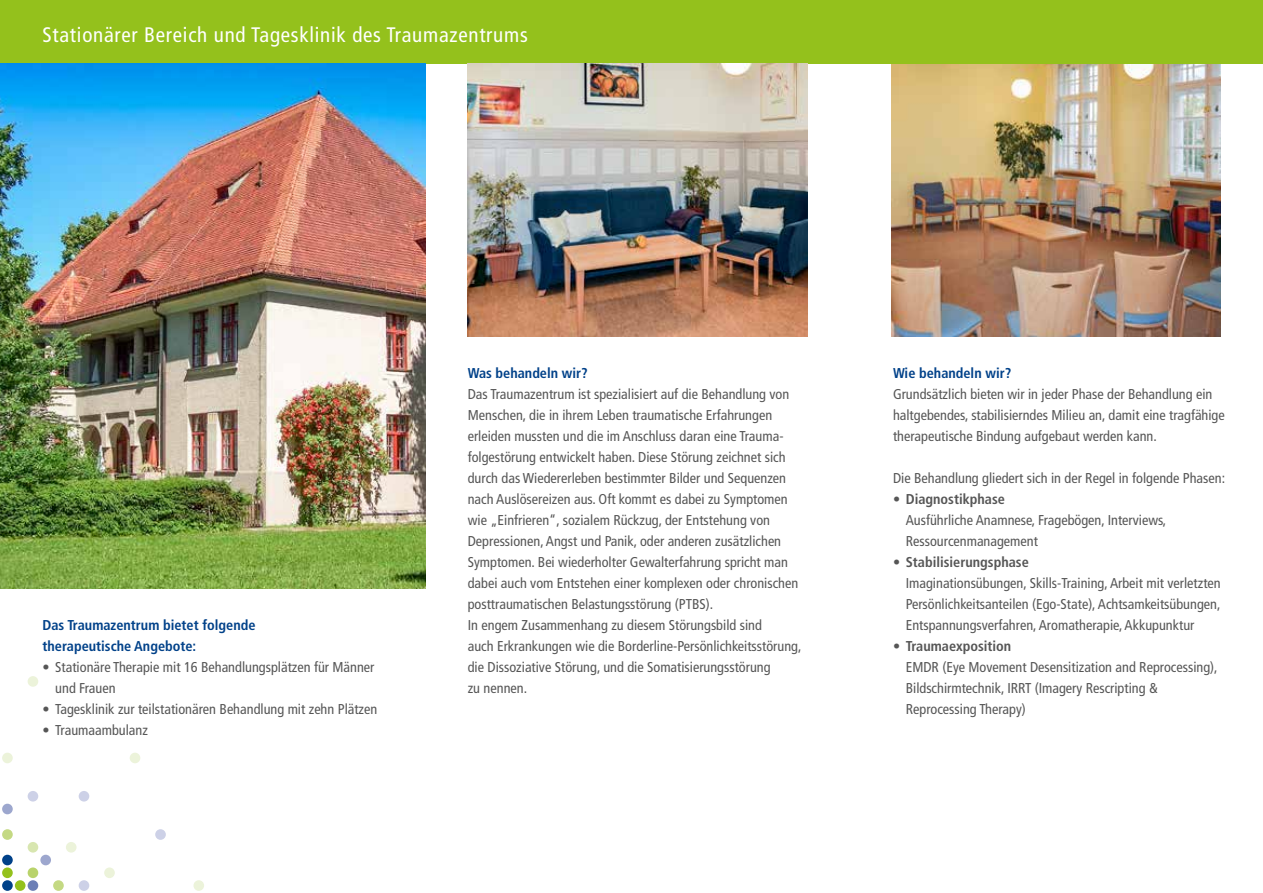
<style>
.page{position:relative;width:1263px;height:893px;background:#fff}
.page>*{position:absolute;margin:0;border:0;box-sizing:border-box;transform-origin:0 0}
.t1{font:condensed 21px "Frutiger LT Com";letter-spacing:.035em;color:#fff}
.t2{font:condensed 14.25px/21px "Frutiger LT Com";color:#565656}
.t3{font:700 condensed 14.25px/21px "Frutiger LT Com";color:#004189}
.t4{font:700 condensed 14.25px "Frutiger LT Com";color:#565656}
</style>
<div class="page">
<div style="left:193px;top:880px;width:11px;height:11px;background:#ecf3da;border-radius:50%"></div>
<div style="left:79px;top:880px;width:10px;height:11px;background:#cdd1e7;border-radius:50%"></div>
<div style="left:53px;top:880px;width:11px;height:11px;background:#c4d983;border-radius:50%"></div>
<div style="left:28px;top:880px;width:10px;height:11px;background:#6c7fb6;border-radius:50%"></div>
<div style="left:15px;top:880px;width:11px;height:11px;background:#94c11c;border-radius:50%"></div>
<div style="left:2px;top:880px;width:11px;height:11px;background:#004189;border-radius:50%"></div>
<div style="left:104px;top:867px;width:11px;height:11px;background:#ecf3da;border-radius:50%"></div>
<div style="left:28px;top:867px;width:10px;height:11px;background:#b9d36b;border-radius:50%"></div>
<div style="left:2px;top:867px;width:11px;height:11px;background:#94c11c;border-radius:50%"></div>
<div style="left:40px;top:855px;width:11px;height:10px;background:#9da7ce;border-radius:50%"></div>
<div style="left:2px;top:855px;width:11px;height:10px;background:#004189;border-radius:50%"></div>
<div style="left:66px;top:842px;width:11px;height:11px;background:#ecf3da;border-radius:50%"></div>
<div style="left:28px;top:842px;width:10px;height:11px;background:#d8e6b0;border-radius:50%"></div>
<div style="left:155px;top:829px;width:11px;height:11px;background:#cdd1e7;border-radius:50%"></div>
<div style="left:2px;top:829px;width:11px;height:11px;background:#c4d983;border-radius:50%"></div>
<div style="left:2px;top:804px;width:11px;height:10px;background:#9da7ce;border-radius:50%"></div>
<div style="left:79px;top:791px;width:10px;height:10px;background:#cdd1e7;border-radius:50%"></div>
<div style="left:28px;top:791px;width:10px;height:10px;background:#cdd1e7;border-radius:50%"></div>
<div style="left:130px;top:753px;width:10px;height:10px;background:#ecf3da;border-radius:50%"></div>
<div style="left:2px;top:753px;width:11px;height:10px;background:#ecf3da;border-radius:50%"></div>
<div style="left:28px;top:676px;width:10px;height:11px;background:#ecf3da;border-radius:50%"></div>
<img style="left:892px;top:64px;width:328px;height:272px">
<div style="left:0;top:0;width:1263px;height:64px;background:#94c11c"></div>
<img style="left:0;top:63px;width:425px;height:525px">
<img style="left:468px;top:64px;width:340px;height:272px">
<h1 class="t1" style="left:43px;top:22px;width:487px">Stationärer Bereich und Tagesklinik des Traumazentrums</h1>
<p class="t3" style="left:43px;top:615px;width:215px">Das Traumazentrum bietet folgende therapeutische Angebote:</p>
<p class="t2" style="left:55px;top:657px;width:321px;text-indent:-13px">• Stationäre Therapie mit 16 Behandlungsplätzen für Männer und Frauen</p>
<p class="t2" style="left:43px;top:699px;width:336px">• Tagesklinik zur teilstationären Behandlung mit zehn Plätzen</p>
<p class="t2" style="left:43px;top:720px;width:107px">• Traumaambulanz</p>
<p class="t3" style="left:468px;top:363px;width:122px">Was behandeln wir?</p>
<p class="t2" style="left:468px;top:384px;width:335px">Das Traumazentrum ist spezialisiert auf die Behandlung von Menschen, die in ihrem Leben traumatische Erfahrungen erleiden mussten und die im Anschluss daran eine Trauma&shy;folgestörung entwickelt haben. Diese Störung zeichnet sich durch das Wiedererleben bestimmter Bilder und Sequenzen nach Auslösereizen aus. Oft kommt es dabei zu Symptomen wie „Einfrieren“, sozialem Rückzug, der Entstehung von Depressionen, Angst und Panik, oder anderen zusätzlichen Symptomen. Bei wiederholter Gewalterfahrung spricht man dabei auch vom Entstehen einer komplexen oder chronischen posttraumatischen Belastungsstörung (PTBS).<br>In engem Zusammenhang zu diesem Störungsbild sind<br>auch Erkrankungen wie die Borderline-Persönlichkeitsstörung, die Dissoziative Störung, und die Somatisierungsstörung<br>zu nennen.</p>
<p class="t3" style="left:893px;top:363px;width:120px">Wie behandeln wir?</p>
<p class="t2" style="left:893px;top:384px;width:333px">Grundsätzlich bieten wir in jeder Phase der Behandlung ein haltgebendes, stabilisierndes Milieu an, damit eine tragfähige therapeutische Bindung aufgebaut werden kann.</p>
<p class="t2" style="left:893px;top:468px;width:334px">Die Behandlung gliedert sich in der Regel in folgende Phasen:</p>
<p class="t4" style="left:893px;top:491px;width:114px">• Diagnostikphase</p>
<p class="t2" style="left:906px;top:510px;width:262px">Ausführliche Anamnese, Fragebögen, Interviews,<br>Ressourcenmanagement</p>
<p class="t4" style="left:893px;top:554px;width:137px">• Stabilisierungsphase</p>
<p class="t2" style="left:906px;top:573px;width:316px;text-align:justify">Imaginationsübungen, Skills-Training, Arbeit mit verletzten Persönlichkeitsanteilen (Ego-State), Achtsamkeitsübungen, Entspannungsverfahren, Aromatherapie, Akkupunktur</p>
<p class="t4" style="left:893px;top:638px;width:120px">• Traumaexposition</p>
<p class="t2" style="left:906px;top:657px;width:313px">EMDR (Eye Movement Desensitization and Reprocessing),<br>Bildschirmtechnik, IRRT (Imagery Rescripting &amp;<br>Reprocessing Therapy)</p>
</div>
